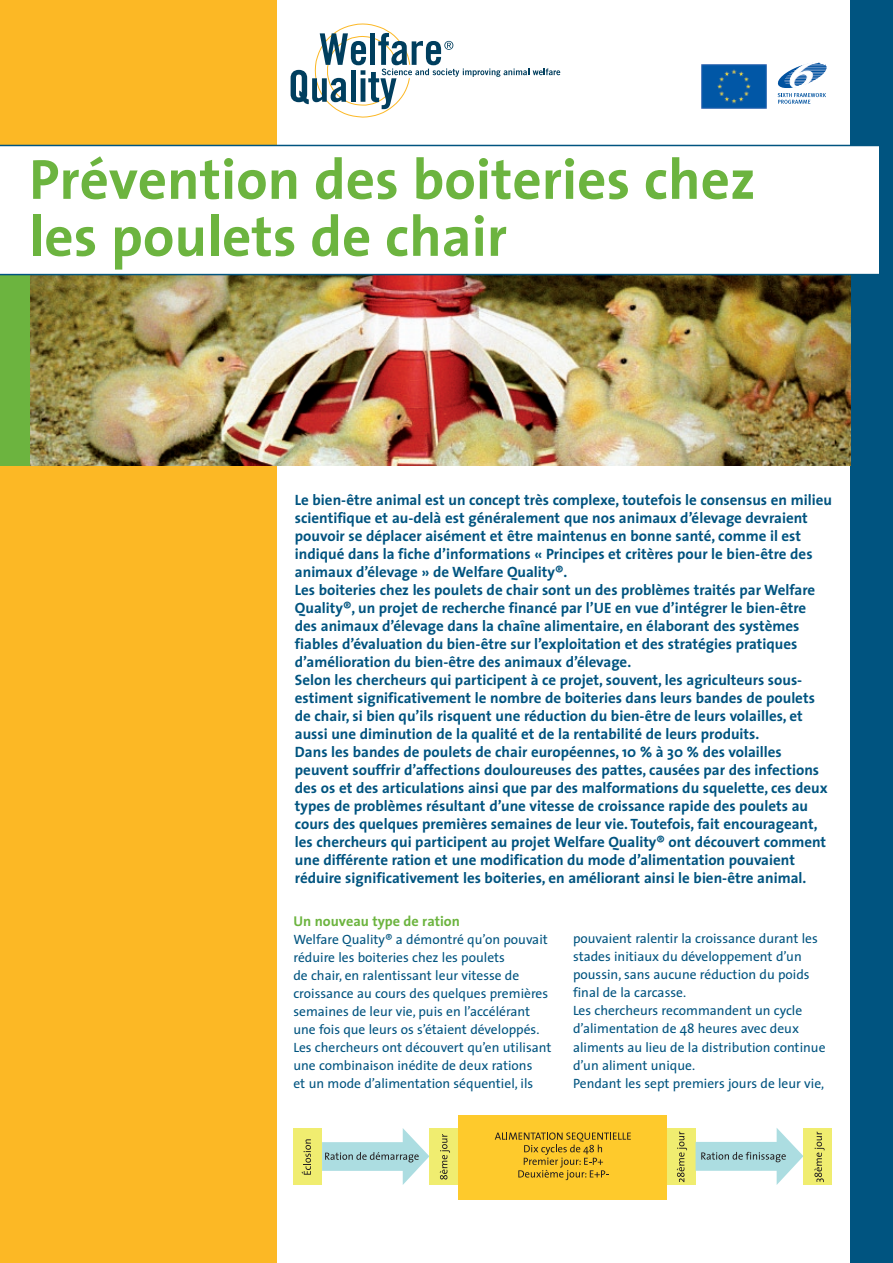
<style>
.page{position:relative;width:893px;height:1263px;background:#fff}
.page>*{position:absolute;margin:0;border:0;box-sizing:border-box;transform-origin:0 0}
.t1{font:700 57px/57px "The Sans";color:#6cb43f}
.t2{font:700 15px/18px "The Sans";color:#005480}
.t3{font:700 14.25px "The Sans";color:#6cb43f}
.t4{font:13.5px/18px "The Sans";color:#005480}
</style>
<div class="page">
<div style="left:0;top:0;width:276px;height:1263px;background:#fcb825"></div>
<svg style="left:291px;top:24px;width:269px;height:94px"></svg>
<svg style="left:778px;top:63px;width:48px;height:41px"></svg>
<div style="left:850px;top:0;width:43px;height:1263px;background:#005480"></div>
<img style="left:30px;top:275px;width:820px;height:191px">
<div style="left:0;top:274px;width:30px;height:192px;background:#6cb43f"></div>
<img style="left:701px;top:64px;width:66px;height:45px">
<div style="left:0;top:146px;width:879px;height:128px;background:#fff"></div>
<div style="left:293px;top:1128px;width:29px;height:57px;background:#f0ed70"></div>
<div style="left:429px;top:1128px;width:30px;height:57px;background:#f0ed70"></div>
<div style="left:666px;top:1128px;width:30px;height:57px;background:#f0ed70"></div>
<div style="left:803px;top:1128px;width:29px;height:57px;background:#f0ed70"></div>
<div style="left:459px;top:1115px;width:208px;height:84px;background:#feca2c"></div>
<svg style="left:302px;top:1139px;width:9px;height:36px"></svg>
<svg style="left:440px;top:1134px;width:10px;height:45px"></svg>
<svg style="left:677px;top:1131px;width:10px;height:51px"></svg>
<svg style="left:814px;top:1132px;width:11px;height:50px"></svg>
<svg style="left:495px;top:1132px;width:136px;height:48px"></svg>
<svg style="left:322px;top:1128px;width:107px;height:57px"></svg>
<svg style="left:696px;top:1128px;width:107px;height:57px"></svg>
<hr style="left:0;top:145px;width:893px;height:1px;background:#005480">
<hr style="left:0;top:274px;width:893px;height:1px;background:#005480">
<h1 class="t1" style="left:29px;top:150px;width:728px">Prévention des boiteries chez les poulets de chair</h1>
<p class="t2" style="left:295px;top:491px;width:538px">Le bien-être animal est un concept très complexe, toutefois le consensus en milieu scientifique et au-delà est généralement que nos animaux d’élevage devraient pouvoir se déplacer aisément et être maintenus en bonne santé, comme il est indiqué dans la fiche d’informations « Principes et critères pour le bien-être des animaux d’élevage » de Welfare Quality®.<br>Les boiteries chez les poulets de chair sont un des problèmes traités par Welfare Quality®, un projet de recherche financé par l’UE en vue d’intégrer le bien-être des animaux d’élevage dans la chaîne alimentaire, en élaborant des systèmes fiables d’évaluation du bien-être sur l’exploitation et des stratégies pratiques d’amélioration du bien-être des animaux d’élevage.<br>Selon les chercheurs qui participent à ce projet, souvent, les agriculteurs sous&shy;estiment significativement le nombre de boiteries dans leurs bandes de poulets de chair, si bien qu’ils risquent une réduction du bien-être de leurs volailles, et aussi une diminution de la qualité et de la rentabilité de leurs produits.<br>Dans les bandes de poulets de chair européennes, 10 % à 30 % des volailles peuvent souffrir d’affections douloureuses des pattes, causées par des infections des os et des articulations ainsi que par des malformations du squelette, ces deux types de problèmes résultant d’une vitesse de croissance rapide des poulets au cours des quelques premières semaines de leur vie. Toutefois, fait encourageant, les chercheurs qui participent au projet Welfare Quality® ont découvert comment une différente ration et une modification du mode d’alimentation pouvaient réduire significativement les boiteries, en améliorant ainsi le bien-être animal.</p>
<p class="t3" style="left:293px;top:909px;width:168px">Un nouveau type de ration</p>
<p class="t4" style="left:293px;top:930px;width:260px">Welfare Quality® a démontré qu’on pouvait réduire les boiteries chez les poulets<br>de chair, en ralentissant leur vitesse de croissance au cours des quelques premières semaines de leur vie, puis en l’accélérant une fois que leurs os s’étaient développés.<br>Les chercheurs ont découvert qu’en utilisant une combinaison inédite de deux rations<br>et un mode d’alimentation séquentiel, ils</p>
<p class="t4" style="left:573px;top:929px;width:254px">pouvaient ralentir la croissance durant les stades initiaux du développement d’un poussin, sans aucune réduction du poids final de la carcasse.<br>Les chercheurs recommandent un cycle d’alimentation de 48 heures avec deux aliments au lieu de la distribution continue d’un aliment unique.<br>Pendant les sept premiers jours de leur vie,</p>
</div>
